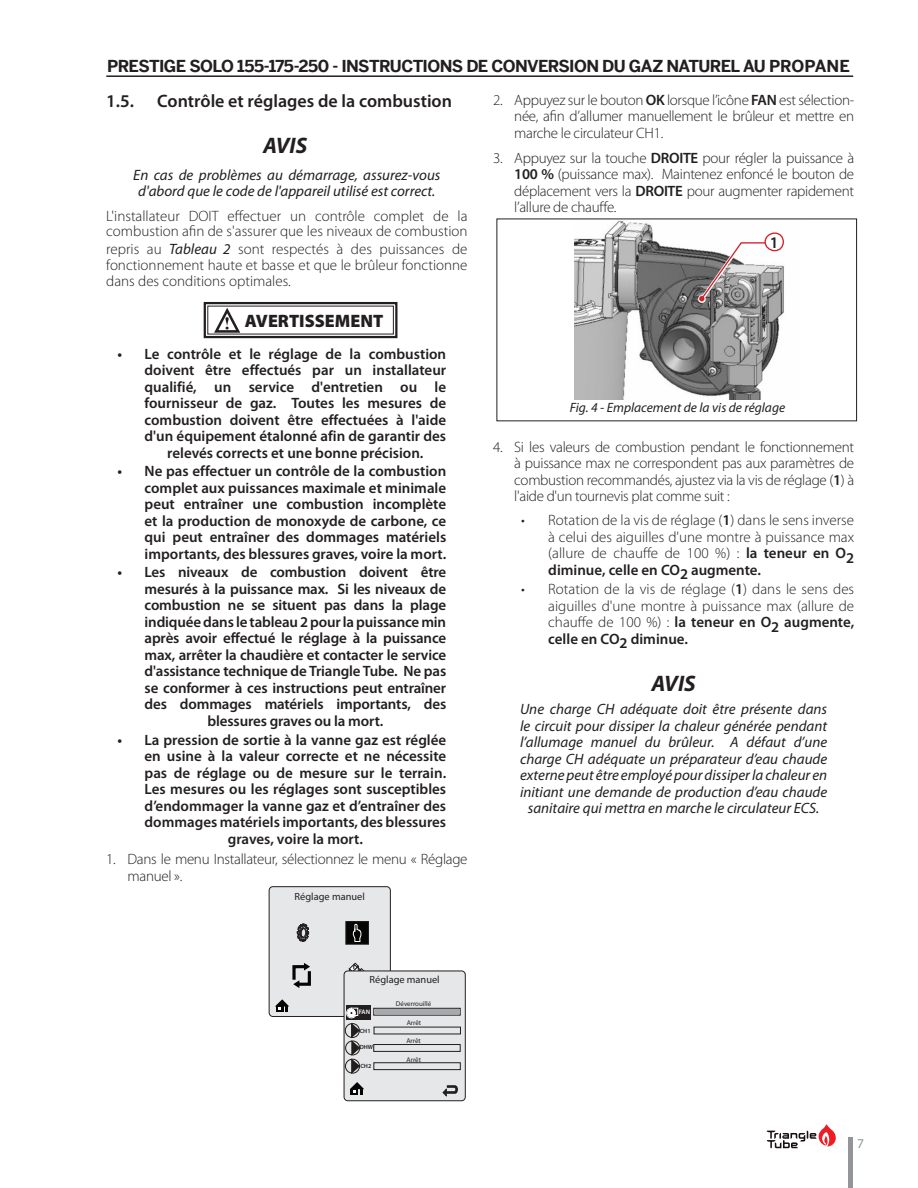
<style>
.page{position:relative;width:918px;height:1188px;background:#fff}
.page>*{position:absolute;margin:0;border:0;box-sizing:border-box;transform-origin:0 0}
.t1{font:italic 700 22.5px "Myriad Pro";color:#231f20}
.t2{font:600 18px "Myriad Pro";color:#231f20}
.t3{font:900 18px "Myriad Pro";color:#231f20}
.Headline{font:700 16.5px "Benton Sans";letter-spacing:-.04em;color:#231f20}
.t4{font:600 16.2px "Myriad Pro";color:#231f20}
.t5{font:600 15px/16.5px "Myriad Pro";color:#231f20;text-align:justify}
.t6{font:300 15px/16.5px "Myriad Pro";color:#231f20;text-align:justify}
.NOTICE_-_PRACTICE{font:italic 15px/16.5px "Myriad Pro";color:#231f20;text-align:center}
.t7{font:300 15px/16.5px "Myriad Pro";letter-spacing:-.02em;color:#231f20}
.t8{font:italic 13.5px "Myriad Pro";color:#231f20}
.t9{font:13.5px "Myriad Pro";color:#939598}
.t10{font:10.35px "Myriad Pro";color:#231f20}
.t11{font:6.9px "Myriad Pro";color:#231f20}
.t12{font:600 6.45px "Myriad Pro";color:#fff}
.t13{font:600 6px "Myriad Pro";color:#231f20}
.s1{font-weight:600}
.s2{font-weight:400;font-style:italic}
</style>
<div class="page">
<hr style="left:106px;top:75px;width:747px;height:2px;background:#231f20">
<svg style="left:767px;top:1124px;width:69px;height:24px"></svg>
<hr style="left:849px;top:1137px;width:4px;height:51px;background:#939598">
<svg style="left:203px;top:302px;width:195px;height:37px"></svg>
<img style="left:575px;top:221px;width:209px;height:179px">
<svg style="left:698px;top:241px;width:69px;height:62px"></svg>
<svg style="left:699px;top:242px;width:68px;height:59px"></svg>
<div style="left:765px;top:233px;width:18px;height:18px;background:#fff;border-radius:50%"></div>
<div style="left:764px;top:232px;width:20px;height:19px;border:1px solid #d1232a;border-radius:50%"></div>
<div style="left:269px;top:887px;width:121px;height:129px;background:#e6e7e9;border-radius:4px"></div>
<div style="left:269px;top:886px;width:122px;height:131px;border:1px solid #231f20;border-radius:4px"></div>
<svg style="left:275px;top:999px;width:14px;height:13px"></svg>
<svg style="left:297px;top:923px;width:12px;height:19px"></svg>
<div style="left:299px;top:928px;width:8px;height:10px;border:1px solid #231f20;border-radius:50%"></div>
<svg style="left:292px;top:963px;width:19px;height:25px"></svg>
<svg style="left:349px;top:963px;width:16px;height:8px"></svg>
<div style="left:346px;top:922px;width:22px;height:22px;background:#050504"></div>
<div style="left:346px;top:921px;width:23px;height:23px;border:1px solid #231f20"></div>
<svg style="left:353px;top:924px;width:9px;height:18px"></svg>
<div style="left:344px;top:971px;width:121px;height:130px;background:#e6e7e9;border-radius:4px"></div>
<div style="left:344px;top:971px;width:122px;height:130px;border:1px solid #231f20;border-radius:4px"></div>
<svg style="left:350px;top:1082px;width:14px;height:12px"></svg>
<svg style="left:442px;top:1085px;width:16px;height:12px"></svg>
<div style="left:374px;top:1008px;width:86px;height:7px;border:1px solid #231f20"></div>
<div style="left:374px;top:1044px;width:86px;height:8px;border:1px solid #231f20"></div>
<div style="left:374px;top:1063px;width:87px;height:7px;border:1px solid #231f20"></div>
<div style="left:346px;top:1006px;width:24px;height:14px;background:#231f20"></div>
<div style="left:345px;top:1023px;width:15px;height:15px;border:1px solid #211e1e;border-radius:50%"></div>
<div style="left:345px;top:1041px;width:15px;height:14px;border:1px solid #211e1e;border-radius:50%"></div>
<div style="left:345px;top:1059px;width:15px;height:14px;border:1px solid #211e1e;border-radius:50%"></div>
<svg style="left:346px;top:1008px;width:14px;height:66px"></svg>
<div style="left:375px;top:1009px;width:84px;height:5px;background:#a8a9ad"></div>
<p class="Headline" style="left:107px;top:56px;width:744px">PRESTIGE SOLO 155-175-250 - INSTRUCTIONS DE CONVERSION DU GAZ NATUREL AU PROPANE</p>
<p class="t6" style="left:514px;top:91px;width:341px;text-indent:-21px">2. Appuyez sur le bouton <span class="s1">OK</span> lorsque l’icône <span class="s1">FAN</span> est sélection&shy;née, afin d’allumer manuellement le brûleur et mettre en marche le circulateur CH1.</p>
<p class="t6" style="left:514px;top:149px;width:341px;text-indent:-21px">3. Appuyez sur la touche <span class="s1">DROITE</span> pour régler la puissance à <span class="s1">100 %</span> (puissance max). Maintenez enfoncé le bouton de déplacement vers la <span class="s1">DROITE</span> pour augmenter rapidement l’allure de chauffe.</p>
<p class="t2" style="left:106px;top:90px;width:29px">1.5.</p>
<p class="t2" style="left:157px;top:90px;width:296px">Contrôle et réglages de la combustion</p>
<p class="t1" style="left:263px;top:131px;width:46px">AVIS</p>
<p class="NOTICE_-_PRACTICE" style="left:133px;top:166px;width:309px">En cas de problèmes au démarrage, assurez-vous d'abord que le code de l'appareil utilisé est correct.</p>
<p class="t6" style="left:106px;top:208px;width:363px;line-height:15.8px">L'installateur DOIT effectuer un contrôle complet de la combustion afin de s'assurer que les niveaux de combustion</p>
<p class="t6" style="left:106px;top:241px;width:363px;line-height:15.8px">repris au <span class="s2">Tableau 2</span> sont respectés à des puissances de fonctionnement haute et basse et que le brûleur fonctionne dans des conditions optimales.</p>
<p class="t4" style="left:770px;top:232px;width:10px">1</p>
<p class="t3" style="left:245px;top:309px;width:140px">AVERTISSEMENT</p>
<p class="t5" style="left:118px;top:345px;width:330px">• Le contrôle et le réglage de la combustion</p>
<p class="t5" style="left:145px;top:362px;width:303px">doivent être effectués par un installateur</p>
<p class="t5" style="left:145px;top:378px;width:303px">qualifié, un service d'entretien ou le</p>
<p class="t5" style="left:145px;top:395px;width:303px">fournisseur de gaz. Toutes les mesures de</p>
<p class="t5" style="left:145px;top:411px;width:303px">combustion doivent être effectuées à l'aide</p>
<p class="t5" style="left:145px;top:428px;width:303px">d'un équipement étalonné afin de garantir des</p>
<p class="t5" style="left:167px;top:444px;width:258px">relevés corrects et une bonne précision.</p>
<p class="t5" style="left:145px;top:463px;width:303px;text-indent:-27px">• Ne pas effectuer un contrôle de la combustion complet aux puissances maximale et minimale peut entraîner une combustion incomplète et la production de monoxyde de carbone, ce qui peut entraîner des dommages matériels importants, des blessures graves, voire la mort.</p>
<p class="t5" style="left:118px;top:564px;width:330px">• Les niveaux de combustion doivent être</p>
<p class="t5" style="left:145px;top:580px;width:303px">mesurés à la puissance max. Si les niveaux de</p>
<p class="t5" style="left:145px;top:597px;width:303px">combustion ne se situent pas dans la plage</p>
<p class="t5" style="left:145px;top:613px;width:303px">indiquée dans le tableau 2 pour la puissance min</p>
<p class="t5" style="left:145px;top:630px;width:303px">après avoir effectué le réglage à la puissance</p>
<p class="t5" style="left:145px;top:646px;width:303px">max, arrêter la chaudière et contacter le service</p>
<p class="t5" style="left:145px;top:663px;width:303px">d'assistance technique de Triangle Tube. Ne pas</p>
<p class="t5" style="left:145px;top:679px;width:303px">se conformer à ces instructions peut entraîner</p>
<p class="t5" style="left:145px;top:696px;width:303px">des dommages matériels importants, des</p>
<p class="t5" style="left:208px;top:712px;width:177px">blessures graves ou la mort.</p>
<p class="t5" style="left:118px;top:731px;width:330px">• La pression de sortie à la vanne gaz est réglée</p>
<p class="t5" style="left:145px;top:747px;width:303px">en usine à la valeur correcte et ne nécessite</p>
<p class="t5" style="left:145px;top:764px;width:303px">pas de réglage ou de mesure sur le terrain.</p>
<p class="t5" style="left:145px;top:780px;width:303px">Les mesures ou les réglages sont susceptibles</p>
<p class="t5" style="left:145px;top:797px;width:303px">d’endommager la vanne gaz et d’entraîner des</p>
<p class="t5" style="left:145px;top:813px;width:303px">dommages matériels importants, des blessures</p>
<p class="t5" style="left:228px;top:830px;width:137px">graves, voire la mort.</p>
<p class="t7" style="left:128px;top:851px;width:341px;text-indent:-21px">1. Dans le menu Installateur, sélectionnez le menu « Réglage manuel ».</p>
<p class="t10" style="left:295px;top:891px;width:72px">Réglage manuel</p>
<p class="t8" style="left:570px;top:399px;width:217px">Fig. 4 - Emplacement de la vis de réglage</p>
<p class="t6" style="left:514px;top:438px;width:341px;text-indent:-21px">4. Si les valeurs de combustion pendant le fonctionnement à puissance max ne correspondent pas aux paramètres de combustion recommandés, ajustez via la vis de réglage (<span class="s1">1</span>) à l'aide d'un tournevis plat comme suit :</p>
<p class="t6" style="left:548px;top:512px;width:307px;text-indent:-27px">• Rotation de la vis de réglage (<span class="s1">1</span>) dans le sens inverse à celui des aiguilles d'une montre à puissance max (allure de chauffe de 100 %) : <span class="s1">la teneur en O2 diminue, celle en CO2 augmente.</span></p>
<p class="t6" style="left:548px;top:581px;width:307px;text-indent:-27px">• Rotation de la vis de réglage (<span class="s1">1</span>) dans le sens des aiguilles d'une montre à puissance max (allure de chauffe de 100 %) : <span class="s1">la teneur en O2 augmente, celle en CO2 diminue.</span></p>
<p class="t1" style="left:652px;top:669px;width:46px">AVIS</p>
<p class="NOTICE_-_PRACTICE" style="left:520px;top:701px;width:309px">Une charge CH adéquate doit être présente dans le circuit pour dissiper la chaleur générée pendant l’allumage manuel du brûleur. A défaut d’une charge CH adéquate un préparateur d’eau chaude externe peut être employé pour dissiper la chaleur en initiant une demande de production d’eau chaude sanitaire qui mettra en marche le circulateur ECS.</p>
<p class="t10" style="left:370px;top:973px;width:72px">Réglage manuel</p>
<p class="t12" style="left:359px;top:1008px;width:13px">FAN</p>
<p class="t13" style="left:360px;top:1027px;width:12px">CH1</p>
<p class="t13" style="left:360px;top:1062px;width:12px">CH2</p>
<p class="t13" style="left:360px;top:1044px;width:15px">DHW</p>
<p class="t11" style="left:396px;top:999px;width:37px">Déverrouillé</p>
<p class="t11" style="left:407px;top:1019px;width:16px">Arrêt</p>
<p class="t11" style="left:406px;top:1036px;width:16px">Arrêt</p>
<p class="t11" style="left:407px;top:1055px;width:16px">Arrêt</p>
<p class="t9" style="left:857px;top:1135px;width:8px">7</p>
</div>
